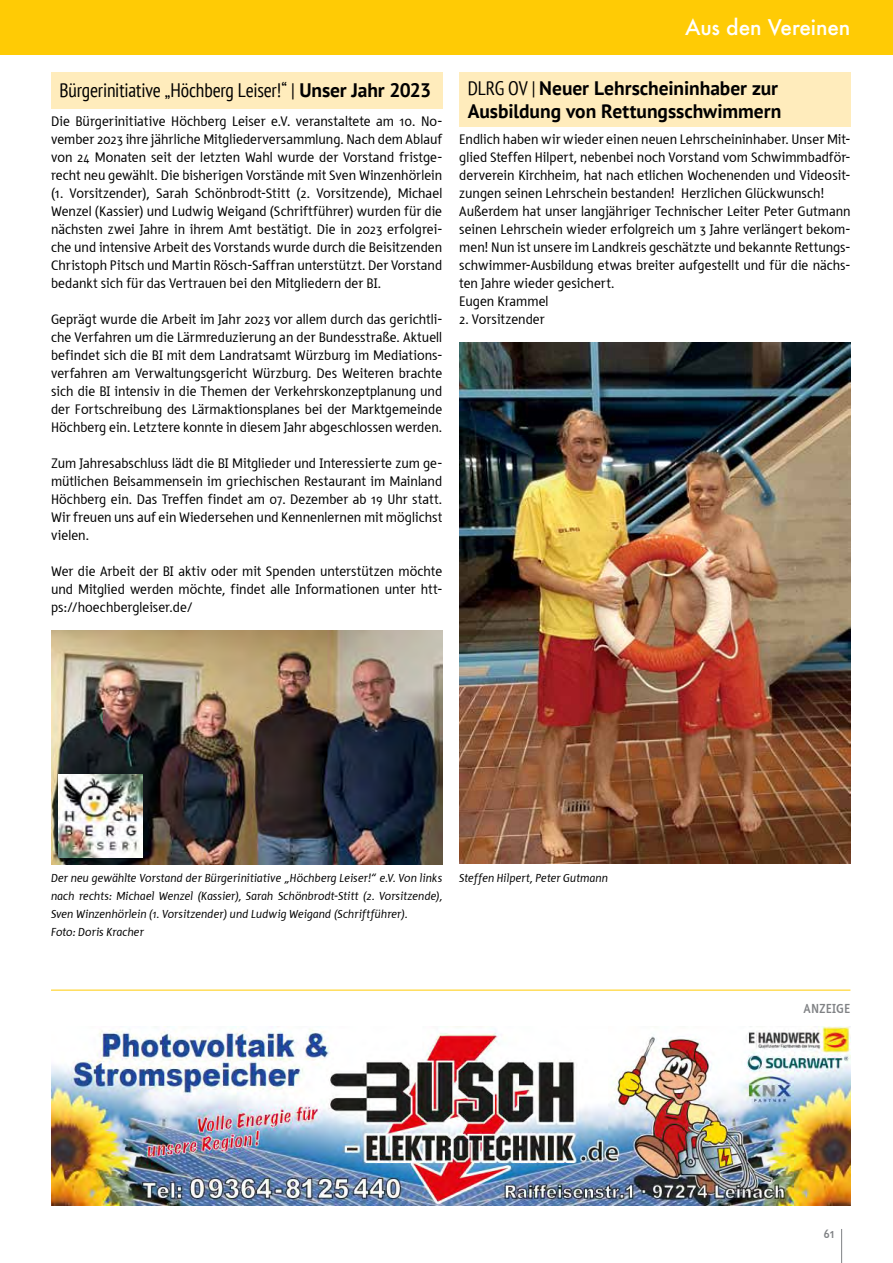
<style>
.page{position:relative;width:893px;height:1263px;background:#fff}
.page>*{position:absolute;margin:0;border:0;box-sizing:border-box;transform-origin:0 0}
.t1{font:500 21px "Futura";letter-spacing:-.005em;color:#fff}
.t2{font:700 19.5px/22.5px "PT Sans";color:#000}
.t3{font:condensed 19.5px "PT Sans";letter-spacing:-.01em;color:#000}
.t4{font:14.25px/18px "Tara";letter-spacing:.005em;color:#000;text-align:justify}
.t5{font:700 13.5px "Tara";letter-spacing:.005em;color:#808285}
.t6{font:italic 12px/18px "Tara";letter-spacing:.01em;color:#000}
.s1{font-weight:700;font-stretch:normal}
.s2{font-weight:400;font-stretch:condensed}
</style>
<div class="page">
<hr style="left:841px;top:1229px;width:1px;height:34px;background:#808285">
<div style="left:0;top:0;width:893px;height:54px;background:#ffcb05"></div>
<div style="left:51px;top:72px;width:391px;height:36px;background:#ffecbc"></div>
<div style="left:459px;top:72px;width:391px;height:54px;background:#ffecbc"></div>
<img style="left:51px;top:630px;width:391px;height:234px">
<img style="left:58px;top:774px;width:84px;height:83px">
<img style="left:459px;top:342px;width:391px;height:522px">
<img style="left:51px;top:1027px;width:799px;height:179px">
<hr style="left:51px;top:990px;width:799px;height:1px;background:#ffcb05">
<h1 class="t1" style="left:685px;top:13px;width:167px">Aus den Vereinen</h1>
<h2 class="t3" style="left:60px;top:78px;width:373px">Bürgerinitiative „Höchberg Leiser!“ | <span class="s1">Unser Jahr 2023</span></h2>
<h2 class="t2" style="left:468px;top:77px;width:315px"><span class="s2">DLRG OV |</span> Neuer Lehrscheininhaber zur<br>Ausbildung von Rettungsschwimmern</h2>
<p class="t4" style="left:51px;top:112px;width:393px">Die Bürgerinitiative Höchberg Leiser e.V. veranstaltete am 10. No&shy;vember 2023 ihre jährliche Mitgliederversammlung. Nach dem Ablauf von 24 Monaten seit der letzten Wahl wurde der Vorstand fristge&shy;recht neu gewählt. Die bisherigen Vorstände mit Sven Winzenhörlein (1. Vorsitzender), Sarah Schönbrodt-Stitt (2. Vorsitzende), Michael Wenzel (Kassier) und Ludwig Weigand (Schriftführer) wurden für die nächsten zwei Jahre in ihrem Amt bestätigt. Die in 2023 erfolgrei&shy;che und intensive Arbeit des Vorstands wurde durch die Beisitzenden Christoph Pitsch und Martin Rösch-Saffran unterstützt. Der Vorstand bedankt sich für das Vertrauen bei den Mitgliedern der BI.</p>
<p class="t4" style="left:51px;top:310px;width:393px">Geprägt wurde die Arbeit im Jahr 2023 vor allem durch das gerichtli&shy;che Verfahren um die Lärmreduzierung an der Bundesstraße. Aktuell befindet sich die BI mit dem Landratsamt Würzburg im Mediations&shy;verfahren am Verwaltungsgericht Würzburg. Des Weiteren brachte sich die BI intensiv in die Themen der Verkehrskonzeptplanung und der Fortschreibung des Lärmaktionsplanes bei der Marktgemeinde Höchberg ein. Letztere konnte in diesem Jahr abgeschlossen werden.</p>
<p class="t4" style="left:51px;top:454px;width:393px">Zum Jahresabschluss lädt die BI Mitglieder und Interessierte zum ge&shy;mütlichen Beisammensein im griechischen Restaurant im Mainland Höchberg ein. Das Treffen findet am 07. Dezember ab 19 Uhr statt.<br>Wir freuen uns auf ein Wiedersehen und Kennenlernen mit möglichst vielen.</p>
<p class="t4" style="left:51px;top:562px;width:393px">Wer die Arbeit der BI aktiv oder mit Spenden unterstützen möchte und Mitglied werden möchte, findet alle Informationen unter htt&shy;ps://hoechbergleiser.de/</p>
<p class="t4" style="left:459px;top:130px;width:393px;text-align:left">Endlich haben wir wieder einen neuen Lehrscheininhaber. Unser Mit&shy;glied Steffen Hilpert, nebenbei noch Vorstand vom Schwimmbadför&shy;derverein Kirchheim, hat nach etlichen Wochenenden und Videosit&shy;zungen seinen Lehrschein bestanden! Herzlichen Glückwunsch!<br>Außerdem hat unser langjähriger Technischer Leiter Peter Gutmann seinen Lehrschein wieder erfolgreich um 3 Jahre verlängert bekom&shy;men! Nun ist unsere im Landkreis geschätzte und bekannte Rettungs&shy;schwimmer-Ausbildung etwas breiter aufgestellt und für die nächs&shy;ten Jahre wieder gesichert.<br>Eugen Krammel</p>
<p class="t4" style="left:459px;top:310px;width:87px">2. Vorsitzender</p>
<p class="t6" style="left:51px;top:869px;width:393px">Der neu gewählte Vorstand der Bürgerinitiative „Höchberg Leiser!“ e.V. Von links nach rechts: Michael Wenzel (Kassier), Sarah Schönbrodt-Stitt (2. Vorsitzende), Sven Winzenhörlein (1. Vorsitzender) und Ludwig Weigand (Schriftführer).<br>Foto: Doris Kracher</p>
<p class="t6" style="left:459px;top:869px;width:150px">Steffen Hilpert, Peter Gutmann</p>
<p class="t5" style="left:803px;top:1000px;width:48px">ANZEIGE</p>
<p class="t5" style="left:823px;top:1225px;width:13px">61</p>
</div>
